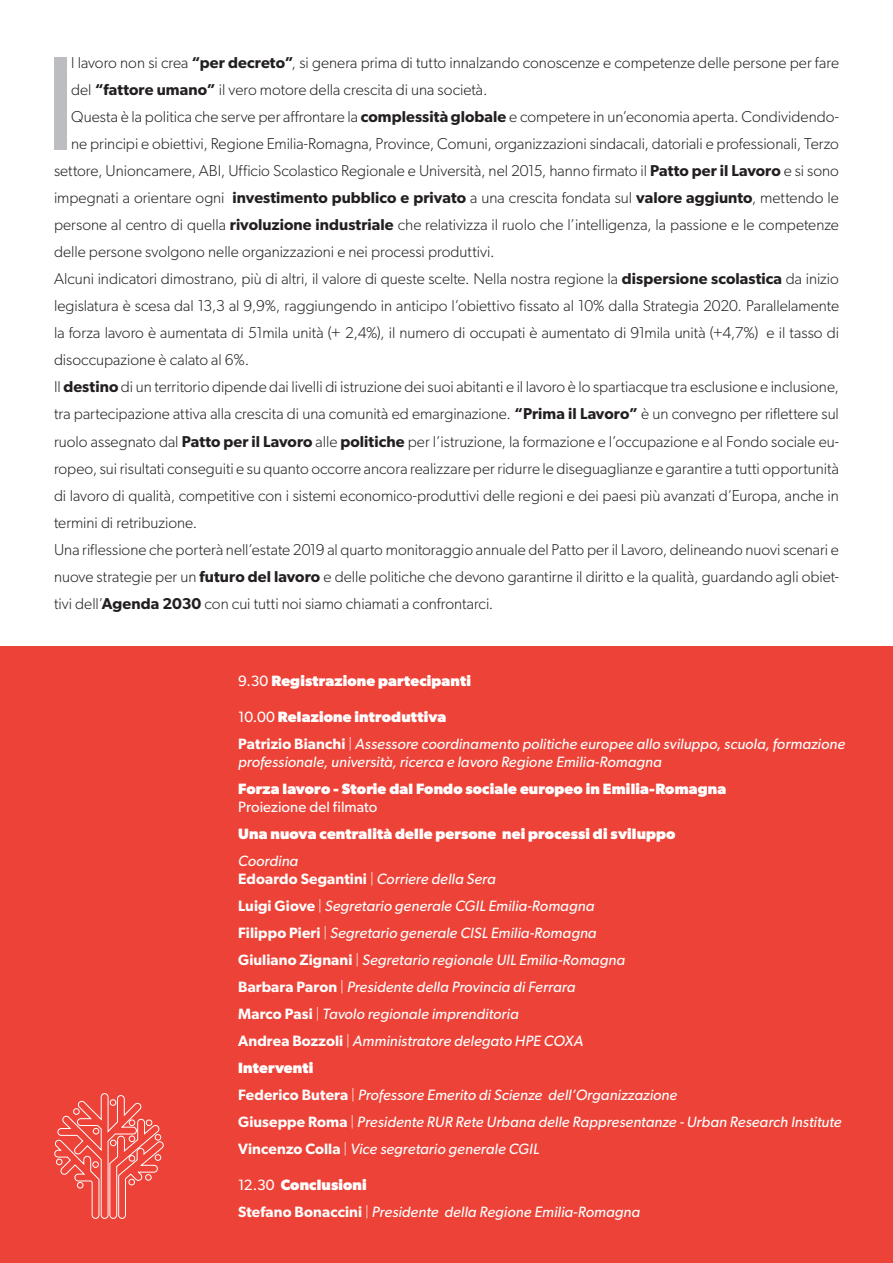
<style>
.page{position:relative;width:893px;height:1263px;background:#fff}
.page>*{position:absolute;margin:0;border:0;box-sizing:border-box;transform-origin:0 0}
.TESTO_10-14-Capo{font:ultra-condensed 127.95px "Univers LT Std";color:#bcbdc0}
.TESTO_10-14-Capo-2{font:300 15.75px/27px "Gibson";color:#231f20;text-align:justify}
.TESTO_10-14-Capo-3{font:italic 15px/18px "Gibson";letter-spacing:.005em;color:#fff}
.TESTO_10-14-Capo-4{font:700 15px "Gibson";letter-spacing:.01em;color:#fff}
.TESTO_10-14-Capo-5{font:15px "Gibson";color:#fff}
.s1{font-weight:600}
.s2{font-weight:400}
.s3{font-weight:600;font-style:normal}
.s4{font-weight:300;font-style:normal}
</style>
<div class="page">
<div style="left:0;top:646px;width:893px;height:617px;background:#ec4237"></div>
<svg style="left:54px;top:1093px;width:110px;height:126px"></svg>
<p class="TESTO_10-14-Capo" style="left:50px;top:31px;width:23px">I</p>
<p class="TESTO_10-14-Capo-2" style="left:71px;top:49px;width:769px">l lavoro non si crea <span class="s1">“per decreto”</span>, si genera prima di tutto innalzando conoscenze e competenze delle persone per fare del <span class="s1">“fattore umano”</span> il vero motore della crescita di una società.</p>
<p class="TESTO_10-14-Capo-2" style="left:71px;top:103px;width:769px">Questa è la politica che serve per affrontare la <span class="s1">complessità globale</span> e competere in un’economia aperta. Condividendo-</p>
<p class="TESTO_10-14-Capo-2" style="left:71px;top:130px;width:769px">ne principi e obiettivi, Regione Emilia-Romagna, Province, Comuni, organizzazioni sindacali, datoriali e professionali, Terzo</p>
<p class="TESTO_10-14-Capo-2" style="left:54px;top:157px;width:786px">settore, Unioncamere, ABI, Ufficio Scolastico Regionale e Università, nel 2015, hanno firmato il <span class="s1">Patto per il Lavoro</span> e si sono</p>
<p class="TESTO_10-14-Capo-2" style="left:54px;top:184px;width:786px">impegnati a orientare ogni <span class="s1">investimento pubblico e privato</span> a una crescita fondata sul <span class="s1">valore aggiunto</span>, mettendo le</p>
<p class="TESTO_10-14-Capo-2" style="left:54px;top:211px;width:786px">persone al centro di quella <span class="s1">rivoluzione industriale</span> che relativizza il ruolo che l’intelligenza, la passione e le competenze</p>
<p class="TESTO_10-14-Capo-2" style="left:54px;top:238px;width:442px">delle persone svolgono nelle organizzazioni e nei processi produttivi.</p>
<p class="TESTO_10-14-Capo-2" style="left:54px;top:265px;width:787px">Alcuni indicatori dimostrano, più di altri, il valore di queste scelte. Nella nostra regione la <span class="s1">dispersione scolastica</span> da inizio legislatura è scesa dal 13,3 al 9,9%, raggiungendo in anticipo l’obiettivo fissato al 10% dalla Strategia 2020. Parallelamente la forza lavoro è aumentata di 51mila unità (+ 2,4%), il numero di occupati è aumentato di 91mila unità (+4,7%) e il tasso di disoccupazione è calato al 6%.</p>
<p class="TESTO_10-14-Capo-2" style="left:54px;top:373px;width:786px">Il <span class="s1">destino</span> di un territorio dipende dai livelli di istruzione dei suoi abitanti e il lavoro è lo spartiacque tra esclusione e inclusione, tra partecipazione attiva alla crescita di una comunità ed emarginazione. <span class="s1">“Prima il Lavoro”</span> è un convegno per riflettere sul ruolo assegnato dal <span class="s1">Patto per il Lavoro</span> alle <span class="s1">politiche</span> per l’istruzione, la formazione e l’occupazione e al Fondo sociale eu&shy;ropeo, sui risultati conseguiti e su quanto occorre ancora realizzare per ridurre le diseguaglianze e garantire a tutti opportunità di lavoro di qualità, competitive con i sistemi economico-produttivi delle regioni e dei paesi più avanzati d’Europa, anche in termini di retribuzione.</p>
<p class="TESTO_10-14-Capo-2" style="left:54px;top:535px;width:786px">Una riflessione che porterà nell’estate 2019 al quarto monitoraggio annuale del Patto per il Lavoro, delineando nuovi scenari e nuove strategie per un <span class="s1">futuro del lavoro</span> e delle politiche che devono garantirne il diritto e la qualità, guardando agli obiet&shy;tivi dell’<span class="s1">Agenda 2030</span> con cui tutti noi siamo chiamati a confrontarci.</p>
<p class="TESTO_10-14-Capo-4" style="left:238px;top:671px;width:235px"><span class="s2">9.30</span> Registrazione partecipanti</p>
<p class="TESTO_10-14-Capo-4" style="left:238px;top:707px;width:210px"><span class="s2">10.00</span> Relazione introduttiva</p>
<p class="TESTO_10-14-Capo-3" style="left:238px;top:734px;width:609px"><span class="s3">Patrizio Bianchi</span> <span class="s4">|</span> Assessore coordinamento politiche europee allo sviluppo, scuola, formazione professionale, università, ricerca e lavoro Regione Emilia-Romagna</p>
<p class="TESTO_10-14-Capo-4" style="left:238px;top:779px;width:490px">Forza lavoro - Storie dal Fondo sociale europeo in Emilia-Romagna</p>
<p class="TESTO_10-14-Capo-5" style="left:238px;top:797px;width:141px">Proiezione del filmato</p>
<p class="TESTO_10-14-Capo-4" style="left:238px;top:824px;width:439px">Una nuova centralità delle persone nei processi di sviluppo</p>
<p class="TESTO_10-14-Capo-3" style="left:238px;top:851px;width:62px">Coordina</p>
<p class="TESTO_10-14-Capo-3" style="left:238px;top:869px;width:259px"><span class="s3">Edoardo Segantini</span> <span class="s4">|</span> Corriere della Sera</p>
<p class="TESTO_10-14-Capo-3" style="left:238px;top:896px;width:358px"><span class="s3">Luigi Giove</span> <span class="s4">|</span> Segretario generale CGIL Emilia-Romagna</p>
<p class="TESTO_10-14-Capo-3" style="left:238px;top:923px;width:360px"><span class="s3">Filippo Pieri</span> <span class="s4">|</span> Segretario generale CISL Emilia-Romagna</p>
<p class="TESTO_10-14-Capo-3" style="left:238px;top:950px;width:388px"><span class="s3">Giuliano Zignani</span> <span class="s4">|</span> Segretario regionale UIL Emilia-Romagna</p>
<p class="TESTO_10-14-Capo-3" style="left:238px;top:977px;width:339px"><span class="s3">Barbara Paron</span> <span class="s4">|</span> Presidente della Provincia di Ferrara</p>
<p class="TESTO_10-14-Capo-3" style="left:238px;top:1004px;width:282px"><span class="s3">Marco Pasi</span> <span class="s4">|</span> Tavolo regionale imprenditoria</p>
<p class="TESTO_10-14-Capo-3" style="left:238px;top:1031px;width:347px"><span class="s3">Andrea Bozzoli</span> <span class="s4">|</span> Amministratore delegato HPE COXA</p>
<p class="TESTO_10-14-Capo-4" style="left:238px;top:1058px;width:77px">Interventi</p>
<p class="TESTO_10-14-Capo-3" style="left:238px;top:1085px;width:441px"><span class="s3">Federico Butera</span> <span class="s4">|</span> Professore Emerito di Scienze dell’Organizzazione</p>
<p class="TESTO_10-14-Capo-3" style="left:238px;top:1112px;width:605px"><span class="s3">Giuseppe Roma</span> <span class="s4">|</span> Presidente RUR Rete Urbana delle Rappresentanze - Urban Research Institute</p>
<p class="TESTO_10-14-Capo-3" style="left:238px;top:1139px;width:303px"><span class="s3">Vincenzo Colla</span> <span class="s4">|</span> Vice segretario generale CGIL</p>
<p class="TESTO_10-14-Capo-4" style="left:238px;top:1175px;width:130px"><span class="s2">12.30</span> Conclusioni</p>
<p class="TESTO_10-14-Capo-3" style="left:238px;top:1202px;width:404px"><span class="s3">Stefano Bonaccini</span> <span class="s4">|</span> Presidente della Regione Emilia-Romagna</p>
</div>
